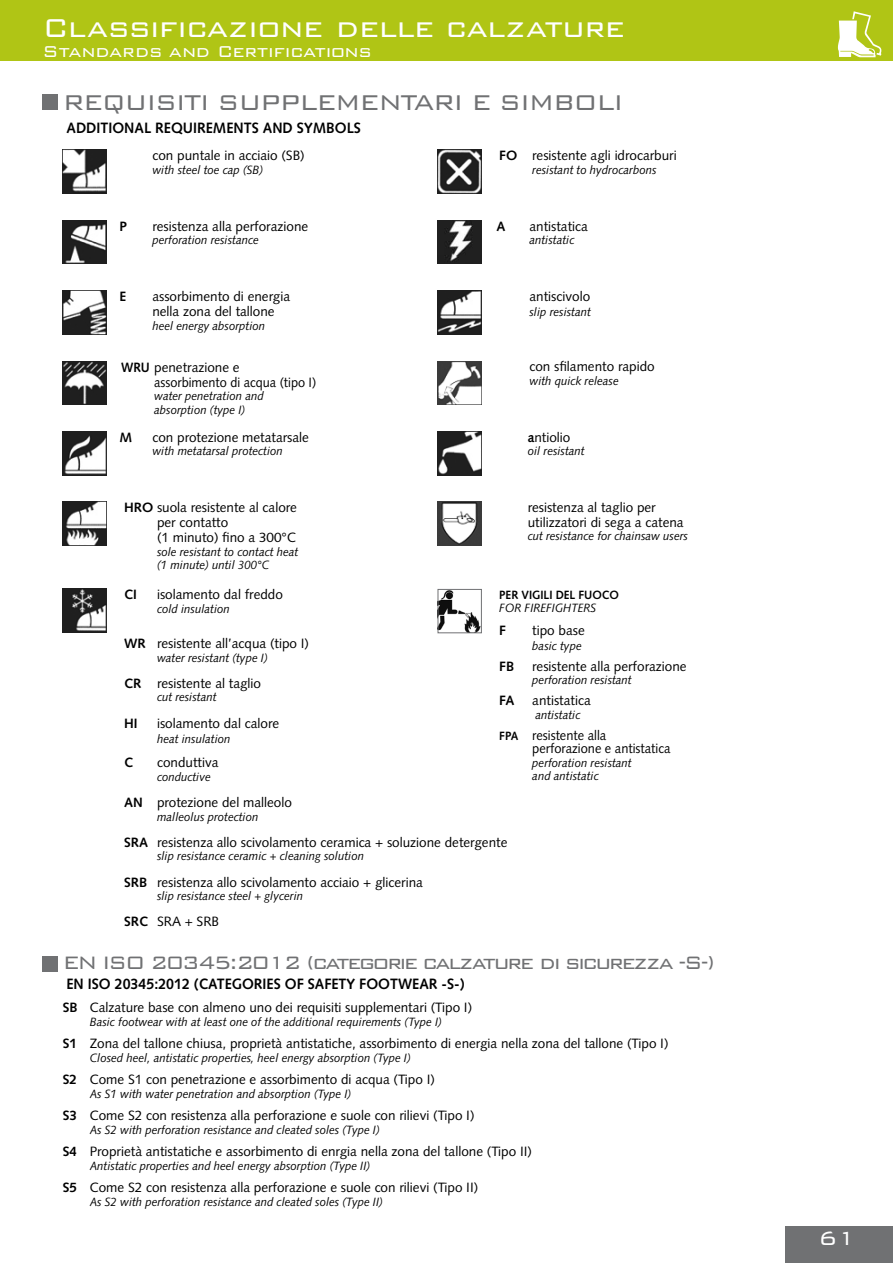
<style>
.page{position:relative;width:893px;height:1263px;background:#fff}
.page>*{position:absolute;margin:0;border:0;box-sizing:border-box;transform-origin:0 0}
.t1{font:300 34.5px "Bank Gothic BT";letter-spacing:-.02em;color:#fff}
.t2{font:300 28.5px "Bank Gothic BT";letter-spacing:-.05em;color:#707173}
.t3{font:300 25.5px "Bank Gothic BT";color:#fff}
.t4{font:300 24px "Bank Gothic BT";letter-spacing:-.09em;color:#707173}
.t5{font:300 21px "Bank Gothic BT";letter-spacing:-.02em;color:#fff}
.t6{font:700 15px "Syntax";color:#000;scale:.95 1}
.t7{font:13.5px/15px "Syntax";color:#000}
.t8{font:13.5px/13.5px "Syntax";color:#000;scale:.95 1}
.t9{font:700 13.5px "Syntax";color:#000}
.t10{font:italic 12px/13.5px "Syntax";color:#000;scale:.95 1}
.t11{font:700 12px "Syntax";color:#000;scale:.95 1}
.s1{font-weight:700}
.s2{font-weight:700;font-size:12px}
</style>
<div class="page">
<div style="left:0;top:0;width:893px;height:61px;background:#b0c515"></div>
<div style="left:785px;top:1226px;width:108px;height:37px;background:#707173"></div>
<svg style="left:838px;top:11px;width:43px;height:46px"></svg>
<div style="left:43px;top:956px;width:15px;height:16px;background:#707173"></div>
<img style="left:438px;top:291px;width:44px;height:43px">
<img style="left:438px;top:150px;width:44px;height:44px">
<img style="left:438px;top:431px;width:44px;height:44px">
<img style="left:63px;top:150px;width:43px;height:44px">
<img style="left:438px;top:220px;width:44px;height:44px">
<img style="left:63px;top:291px;width:43px;height:43px">
<img style="left:63px;top:589px;width:43px;height:44px">
<img style="left:63px;top:502px;width:43px;height:43px">
<img style="left:63px;top:361px;width:43px;height:44px">
<img style="left:63px;top:431px;width:43px;height:44px">
<img style="left:63px;top:220px;width:43px;height:44px">
<img style="left:438px;top:502px;width:44px;height:44px">
<img style="left:440px;top:591px;width:40px;height:40px">
<div style="left:438px;top:589px;width:44px;height:44px;border:1px solid #707173"></div>
<img style="left:438px;top:361px;width:44px;height:44px">
<div style="left:43px;top:95px;width:15px;height:15px;background:#707173"></div>
<h1 class="t1" style="left:43px;top:10px;width:584px">Classificazione delle calzature</h1>
<h3 class="t5" style="left:43px;top:41px;width:331px">Standards and Certifications</h3>
<h2 class="t2" style="left:63px;top:87px;width:562px">REQUISITI SUPPLEMENTARI E SIMBOLI</h2>
<p class="t6" style="left:67px;top:120px;width:311px">ADDITIONAL REQUIREMENTS AND SYMBOLS</p>
<p class="t7" style="left:152px;top:148px;width:154px">con puntale in acciaio (SB)</p>
<p class="t10" style="left:152px;top:163px;width:118px">with steel toe cap (SB)</p>
<p class="t9" style="left:119px;top:218px;width:9px">P</p>
<p class="t7" style="left:152px;top:218px;width:157px">resistenza alla perforazione</p>
<p class="t10" style="left:152px;top:233px;width:114px">perforation resistance</p>
<p class="t9" style="left:119px;top:289px;width:8px">E</p>
<p class="t7" style="left:152px;top:289px;width:139px">assorbimento di energia nella zona del tallone</p>
<p class="t10" style="left:152px;top:319px;width:120px">heel energy absorption</p>
<p class="t7" style="left:154px;top:359px;width:164px;text-indent:-33px"><span class="s1">WRU</span> penetrazione e<br>assorbimento di acqua (tipo I)</p>
<p class="t10" style="left:154px;top:389px;width:117px">water penetration and absorption (type I)</p>
<p class="t9" style="left:119px;top:429px;width:14px">M</p>
<p class="t7" style="left:152px;top:429px;width:158px">con protezione metatarsale</p>
<p class="t10" style="left:152px;top:444px;width:139px">with metatarsal protection</p>
<p class="t7" style="left:157px;top:500px;width:141px;text-indent:-33px"><span class="s1">HRO</span> suola resistente al calore per contatto<br>(1 minuto) fino a 300°C</p>
<p class="t10" style="left:157px;top:545px;width:150px">sole resistant to contact heat (1 minute) until 300°C</p>
<p class="t9" style="left:124px;top:587px;width:14px">CI</p>
<p class="t7" style="left:157px;top:587px;width:127px">isolamento dal freddo</p>
<p class="t10" style="left:157px;top:602px;width:78px">cold insulation</p>
<p class="t7" style="left:124px;top:636px;width:187px"><span class="s1">WR</span> resistente all’acqua (tipo I)</p>
<p class="t10" style="left:157px;top:651px;width:118px">water resistant (type I)</p>
<p class="t7" style="left:124px;top:676px;width:139px"><span class="s1">CR</span> resistente al taglio</p>
<p class="t10" style="left:157px;top:690px;width:64px">cut resistant</p>
<p class="t9" style="left:124px;top:715px;width:15px">HI</p>
<p class="t7" style="left:157px;top:715px;width:124px">isolamento dal calore</p>
<p class="t10" style="left:157px;top:732px;width:79px">heat insulation</p>
<p class="t9" style="left:124px;top:755px;width:11px">C</p>
<p class="t7" style="left:157px;top:755px;width:63px">conduttiva</p>
<p class="t10" style="left:157px;top:770px;width:58px">conductive</p>
<p class="t7" style="left:499px;top:148px;width:179px"><span class="s1">FO</span> resistente agli idrocarburi</p>
<p class="t10" style="left:532px;top:163px;width:132px">resistant to hydrocarbons</p>
<p class="t9" style="left:496px;top:218px;width:11px">A</p>
<p class="t7" style="left:529px;top:218px;width:60px">antistatica</p>
<p class="t10" style="left:529px;top:233px;width:49px">antistatic</p>
<p class="t7" style="left:529px;top:289px;width:62px">antiscivolo</p>
<p class="t10" style="left:529px;top:305px;width:66px">slip resistant</p>
<p class="t7" style="left:529px;top:359px;width:127px">con sfilamento rapido</p>
<p class="t10" style="left:529px;top:374px;width:96px">with quick release</p>
<p class="t7" style="left:528px;top:429px;width:44px"><span class="s1">a</span>ntiolio</p>
<p class="t10" style="left:528px;top:444px;width:62px">oil resistant</p>
<p class="t7" style="left:528px;top:500px;width:157px">resistenza al taglio per utilizzatori di sega a catena</p>
<p class="t10" style="left:528px;top:529px;width:170px">cut resistance for chainsaw users</p>
<p class="t11" style="left:499px;top:587px;width:127px">PER VIGILI DEL FUOCO</p>
<p class="t10" style="left:499px;top:601px;width:103px">FOR FIREFIGHTERS</p>
<p class="t9" style="left:499px;top:622px;width:8px">F</p>
<p class="t7" style="left:532px;top:622px;width:54px">tipo base</p>
<p class="t10" style="left:532px;top:639px;width:54px">basic type</p>
<p class="t9" style="left:499px;top:658px;width:16px">FB</p>
<p class="t7" style="left:532px;top:658px;width:156px">resistente alla perforazione</p>
<p class="t10" style="left:532px;top:673px;width:106px">perforation resistant</p>
<p class="t9" style="left:499px;top:693px;width:17px">FA</p>
<p class="t7" style="left:532px;top:693px;width:60px">antistatica</p>
<p class="t10" style="left:535px;top:708px;width:49px">antistatic</p>
<p class="t8" style="left:532px;top:728px;width:147px;text-indent:-33px"><span class="s2">FPA</span> resistente alla perforazione e antistatica</p>
<p class="t10" style="left:532px;top:756px;width:106px">perforation resistant and antistatic</p>
<p class="t7" style="left:124px;top:795px;width:169px"><span class="s1">AN</span> protezione del malleolo</p>
<p class="t10" style="left:157px;top:810px;width:108px">malleolus protection</p>
<p class="t7" style="left:124px;top:835px;width:385px"><span class="s1">SRA</span> resistenza allo scivolamento ceramica + soluzione detergente</p>
<p class="t10" style="left:157px;top:849px;width:219px">slip resistance ceramic + cleaning solution</p>
<p class="t7" style="left:124px;top:874px;width:300px"><span class="s1">SRB</span> resistenza allo scivolamento acciaio + glicerina</p>
<p class="t10" style="left:157px;top:889px;width:155px">slip resistance steel + glycerin</p>
<p class="t7" style="left:124px;top:914px;width:97px"><span class="s1">SRC</span> SRA + SRB</p>
<h3 class="t4" style="left:63px;top:950px;width:654px">EN ISO 20345:2012 (categorie calzature di sicurezza -S-)</h3>
<p class="t6" style="left:67px;top:976px;width:420px">EN ISO 20345:2012 (CATEGORIES OF SAFETY FOOTWEAR -S-)</p>
<p class="t7" style="left:63px;top:1000px;width:411px"><span class="s1">SB</span> Calzature base con almeno uno dei requisiti supplementari (Tipo I)</p>
<p class="t10" style="left:90px;top:1015px;width:372px">Basic footwear with at least one of the additional requirements (Type I)</p>
<p class="t7" style="left:63px;top:1036px;width:607px"><span class="s1">S1</span> Zona del tallone chiusa, proprietà antistatiche, assorbimento di energia nella zona del tallone (Tipo I)</p>
<p class="t10" style="left:90px;top:1051px;width:340px">Closed heel, antistatic properties, heel energy absorption (Type I)</p>
<p class="t7" style="left:63px;top:1072px;width:374px"><span class="s1">S2</span> Come S1 con penetrazione e assorbimento di acqua (Tipo I)</p>
<p class="t10" style="left:90px;top:1087px;width:277px">As S1 with water penetration and absorption (Type I)</p>
<p class="t7" style="left:63px;top:1108px;width:413px"><span class="s1">S3</span> Come S2 con resistenza alla perforazione e suole con rilievi (Tipo I)</p>
<p class="t10" style="left:90px;top:1123px;width:307px">As S2 with perforation resistance and cleated soles (Type I)</p>
<p class="t7" style="left:63px;top:1144px;width:471px"><span class="s1">S4</span> Proprietà antistatiche e assorbimento di enrgia nella zona del tallone (Tipo II)</p>
<p class="t10" style="left:90px;top:1159px;width:297px">Antistatic properties and heel energy absorption (Type II)</p>
<p class="t7" style="left:63px;top:1180px;width:417px"><span class="s1">S5</span> Come S2 con resistenza alla perforazione e suole con rilievi (Tipo II)</p>
<p class="t10" style="left:90px;top:1195px;width:310px">As S2 with perforation resistance and cleated soles (Type II)</p>
<h3 class="t3" style="left:818px;top:1225px;width:39px">61</h3>
</div>
